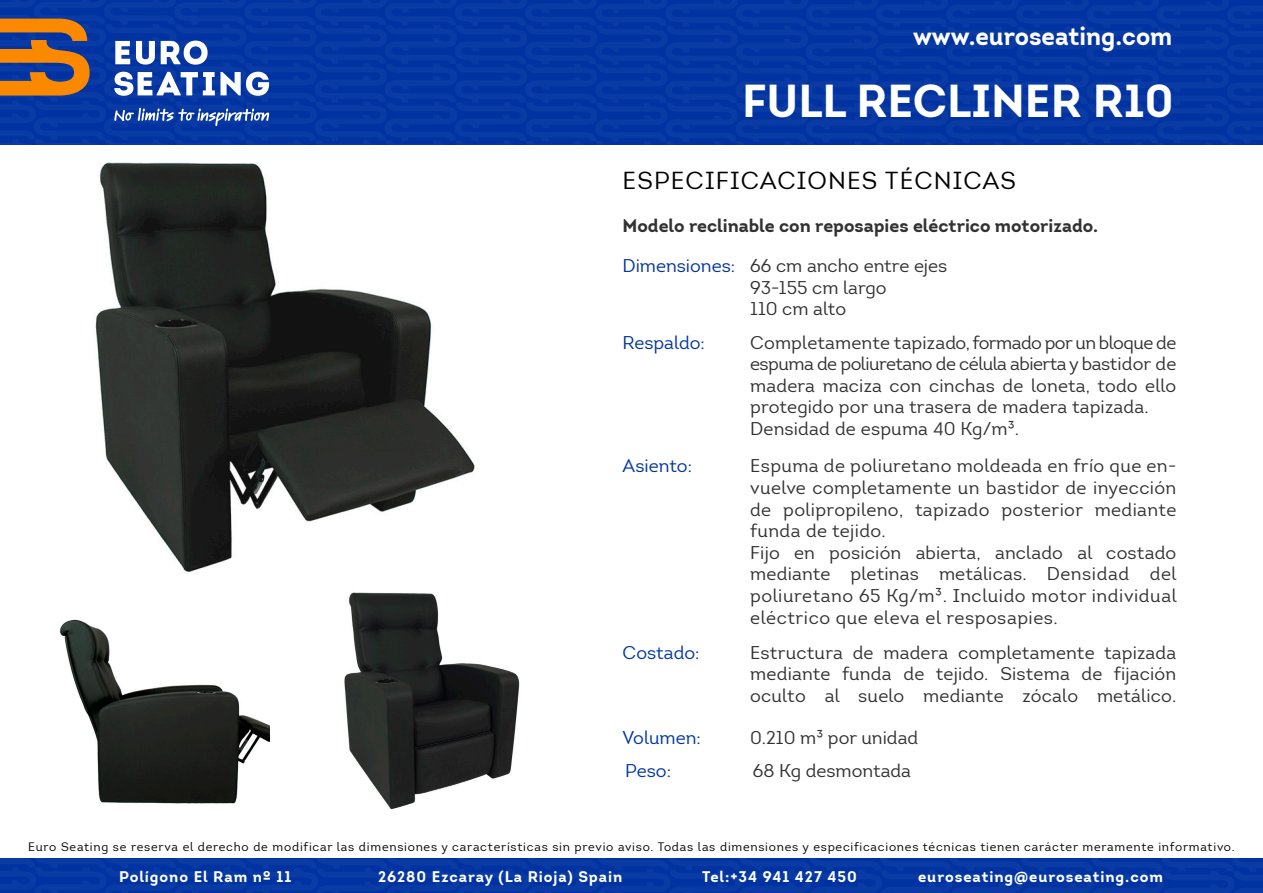
<style>
.page{position:relative;width:1263px;height:893px;background:#fff}
.page>*{position:absolute;margin:0;border:0;box-sizing:border-box;transform-origin:0 0}
.t1{font:700 45px "Intro";color:#fff}
.t2{font:700 25.5px "Intro";color:#fff;scale:.96 1}
.t3{font:24px "Intro";letter-spacing:.045em;color:#000}
.t4{font:18px/21.6px "Intro";letter-spacing:.01em;color:#323232;text-align:justify}
.t5{font:18px "Intro";color:#0036a0}
.t6{font:700 18px "Intro";color:#323232}
.t7{font:700 15px "Intro";letter-spacing:.065em;color:#fff}
.t8{font:12px "Intro";letter-spacing:.065em;color:#000}
</style>
<div class="page">
<div style="left:0;top:0;width:1263px;height:145px;background:#0537a2"></div>
<svg style="left:115px;top:41px;width:15px;height:23px"></svg>
<svg style="left:161px;top:41px;width:47px;height:24px"></svg>
<svg style="left:136px;top:41px;width:19px;height:24px"></svg>
<svg style="left:114px;top:72px;width:155px;height:24px"></svg>
<svg style="left:0;top:19px;width:90px;height:77px;background:#956742"></svg>
<svg style="left:114px;top:108px;width:155px;height:18px;background:#4268b9"></svg>
<div style="left:0;top:859px;width:1263px;height:34px;background:#0839a3"></div>
<img style="left:95px;top:162px;width:380px;height:410px">
<img style="left:344px;top:592px;width:176px;height:218px">
<img style="left:59px;top:619px;width:210px;height:185px">
<p class="t2" style="left:913px;top:19px;width:272px">www.euroseating.com</p>
<p class="t1" style="left:742px;top:72px;width:433px">FULL RECLINER R10</p>
<p class="t3" style="left:623px;top:166px;width:395px">ESPECIFICACIONES TÉCNICAS</p>
<p class="t6" style="left:623px;top:214px;width:477px">Modelo reclinable con reposapies eléctrico motorizado.</p>
<p class="t5" style="left:623px;top:255px;width:114px">Dimensiones:</p>
<p class="t4" style="left:750px;top:255px;width:199px">66 cm ancho entre ejes</p>
<p class="t4" style="left:750px;top:277px;width:138px">93-155 cm largo</p>
<p class="t4" style="left:750px;top:298px;width:97px">110 cm alto</p>
<p class="t4" style="left:750px;top:332px;width:428px">Completamente tapizado, formado por un bloque de espuma de poliuretano de célula abierta y bastidor de madera maciza con cinchas de loneta, todo ello protegido por una trasera de madera tapizada.</p>
<p class="t4" style="left:750px;top:418px;width:271px">Densidad de espuma 40 Kg/m³.</p>
<p class="t4" style="left:750px;top:455px;width:428px">Espuma de poliuretano moldeada en frío que en&shy;vuelve completamente un bastidor de inyección de polipropileno, tapizado posterior mediante funda de tejido.</p>
<p class="t4" style="left:750px;top:542px;width:428px">Fijo en posición abierta, anclado al costado mediante pletinas metálicas. Densidad del poliuretano 65 Kg/m³. Incluido motor individual eléctrico que eleva el resposapies.</p>
<p class="t4" style="left:750px;top:642px;width:428px">Estructura de madera completamente tapizada mediante funda de tejido. Sistema de fijación oculto al suelo mediante zócalo metálico.</p>
<p class="t4" style="left:750px;top:727px;width:170px">0.210 m³ por unidad</p>
<p class="t4" style="left:753px;top:760px;width:160px">68 Kg desmontada</p>
<p class="t5" style="left:623px;top:331px;width:84px">Respaldo:</p>
<p class="t5" style="left:623px;top:455px;width:71px">Asiento:</p>
<p class="t5" style="left:623px;top:641px;width:78px">Costado:</p>
<p class="t5" style="left:623px;top:727px;width:80px">Volumen:</p>
<p class="t5" style="left:625px;top:760px;width:47px">Peso:</p>
<p class="t8" style="left:28px;top:839px;width:1208px">Euro Seating se reserva el derecho de modificar las dimensiones y características sin previo aviso. Todas las dimensiones y especificaciones técnicas tienen carácter meramente informativo.</p>
<p class="t7" style="left:119px;top:867px;width:174px">Polígono El Ram nº 11</p>
<p class="t7" style="left:378px;top:867px;width:246px">26280 Ezcaray (La Rioja) Spain</p>
<p class="t7" style="left:702px;top:867px;width:156px">Tel:+34 941 427 450</p>
<p class="t7" style="left:918px;top:867px;width:246px">euroseating@euroseating.com</p>
</div>
